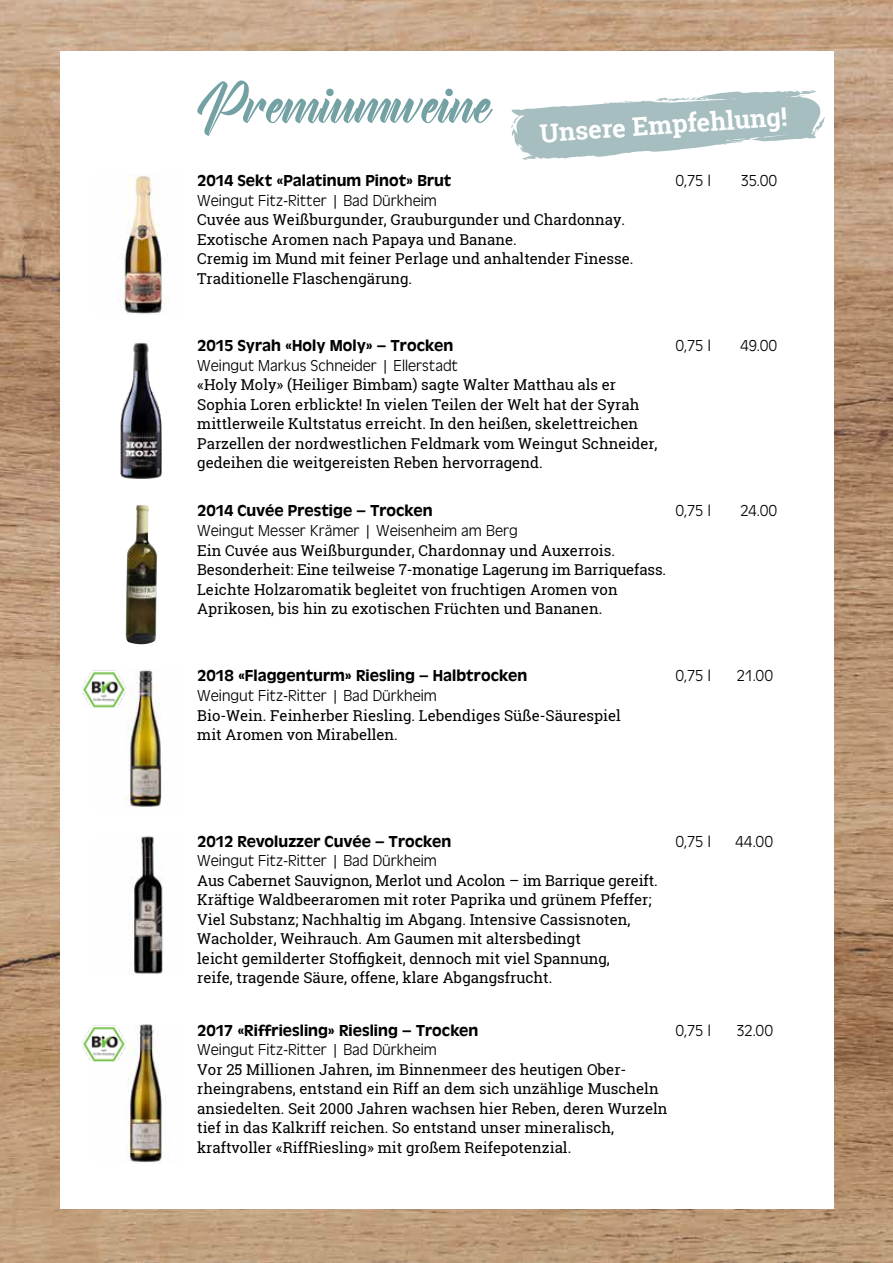
<style>
.page{position:relative;width:893px;height:1263px;background:#fff}
.page>*{position:absolute;margin:0;border:0;box-sizing:border-box;transform-origin:0 0}
.t1{font:60px "Creamine Demo";color:#74a1a3}
.t2{font:700 25.5px "Roboto Slab";color:#fff}
.t3{font:300 16.5px "Antique Oli";color:#000}
.t4{font:500 16.5px "Antique Oli";letter-spacing:.005em;color:#000}
.t5{font:15px/19.5px "Roboto Slab";color:#000}
</style>
<div class="page">
<img style="left:0;top:0;width:893px;height:1263px">
<div style="left:60px;top:51px;width:773px;height:1158px;background:#fff"></div>
<img style="left:124px;top:175px;width:39px;height:139px">
<img style="left:121px;top:342px;width:41px;height:137px">
<img style="left:125px;top:670px;width:37px;height:137px">
<img style="left:130px;top:836px;width:33px;height:139px">
<img style="left:81px;top:670px;width:46px;height:39px">
<img style="left:126px;top:1024px;width:36px;height:139px">
<img style="left:81px;top:1024px;width:46px;height:39px">
<img style="left:126px;top:505px;width:31px;height:140px">
<svg style="left:511px;top:90px;width:314px;height:70px"></svg>
<h1 class="t1" style="left:197px;top:79px;width:296px">Premiumweine</h1>
<p class="t4" style="left:197px;top:171px;width:256px">2014 Sekt «Palatinum Pinot» Brut</p>
<p class="t3" style="left:675px;top:172px;width:37px">0,75 l</p>
<p class="t3" style="left:740px;top:172px;width:39px">35.00</p>
<p class="t3" style="left:197px;top:191px;width:241px">Weingut Fitz-Ritter | Bad Dürkheim</p>
<p class="t5" style="left:197px;top:210px;width:438px">Cuvée aus Weißburgunder, Grauburgunder und Chardonnay.<br>Exotische Aromen nach Papaya und Banane.<br>Cremig im Mund mit feiner Perlage und anhaltender Finesse.<br>Traditionelle Flaschengärung.</p>
<h2 class="t2" style="left:539px;top:116px;width:249px;rotate:-4deg">Unsere Empfehlung!</h2>
<p class="t4" style="left:197px;top:336px;width:258px">2015 Syrah «Holy Moly» – Trocken</p>
<p class="t3" style="left:675px;top:337px;width:37px">0,75 l</p>
<p class="t3" style="left:740px;top:337px;width:39px">49.00</p>
<p class="t3" style="left:197px;top:357px;width:262px">Weingut Markus Schneider | Ellerstadt</p>
<p class="t5" style="left:197px;top:375px;width:462px">«Holy Moly» (Heiliger Bimbam) sagte Walter Matthau als er Sophia Loren erblickte! In vielen Teilen der Welt hat der Syrah mittlerweile Kultstatus erreicht. In den heißen, skelettreichen Parzellen der nordwestlichen Feldmark vom Weingut Schneider, gedeihen die weitgereisten Reben hervorragend.</p>
<p class="t4" style="left:197px;top:501px;width:237px">2014 Cuvée Prestige – Trocken</p>
<p class="t3" style="left:675px;top:502px;width:37px">0,75 l</p>
<p class="t3" style="left:740px;top:502px;width:39px">24.00</p>
<p class="t3" style="left:197px;top:522px;width:322px">Weingut Messer Krämer | Weisenheim am Berg</p>
<p class="t5" style="left:197px;top:540px;width:470px">Ein Cuvée aus Weißburgunder, Chardonnay und Auxerrois.<br>Besonderheit: Eine teilweise 7-monatige Lagerung im Barriquefass.<br>Leichte Holzaromatik begleitet von fruchtigen Aromen von Aprikosen, bis hin zu exotischen Früchten und Bananen.</p>
<p class="t4" style="left:197px;top:667px;width:332px">2018 «Flaggenturm» Riesling – Halbtrocken</p>
<p class="t3" style="left:675px;top:667px;width:37px">0,75 l</p>
<p class="t3" style="left:736px;top:667px;width:38px">21.00</p>
<p class="t3" style="left:197px;top:687px;width:241px">Weingut Fitz-Ritter | Bad Dürkheim</p>
<p class="t5" style="left:197px;top:705px;width:425px">Bio-Wein. Feinherber Riesling. Lebendiges Süße-Säurespiel mit Aromen von Mirabellen.</p>
<p class="t4" style="left:197px;top:832px;width:256px">2012 Revoluzzer Cuvée – Trocken</p>
<p class="t3" style="left:675px;top:832px;width:37px">0,75 l</p>
<p class="t3" style="left:735px;top:832px;width:40px">44.00</p>
<p class="t3" style="left:197px;top:852px;width:241px">Weingut Fitz-Ritter | Bad Dürkheim</p>
<p class="t5" style="left:197px;top:870px;width:462px">Aus Cabernet Sauvignon, Merlot und Acolon – im Barrique gereift.<br>Kräftige Waldbeeraromen mit roter Paprika und grünem Pfeffer; Viel Substanz; Nachhaltig im Abgang. Intensive Cassisnoten, Wacholder, Weihrauch. Am Gaumen mit altersbedingt<br>leicht gemilderter Stoffigkeit, dennoch mit viel Spannung,<br>reife, tragende Säure, offene, klare Abgangsfrucht.</p>
<p class="t4" style="left:197px;top:1021px;width:283px">2017 «Riffriesling» Riesling – Trocken</p>
<p class="t3" style="left:675px;top:1021px;width:37px">0,75 l</p>
<p class="t3" style="left:736px;top:1021px;width:39px">32.00</p>
<p class="t3" style="left:197px;top:1041px;width:241px">Weingut Fitz-Ritter | Bad Dürkheim</p>
<p class="t5" style="left:197px;top:1059px;width:472px">Vor 25 Millionen Jahren, im Binnenmeer des heutigen Ober&shy;rheingrabens, entstand ein Riff an dem sich unzählige Muscheln ansiedelten. Seit 2000 Jahren wachsen hier Reben, deren Wurzeln tief in das Kalkriff reichen. So entstand unser mineralisch, kraftvoller «RiffRiesling» mit großem Reifepotenzial.</p>
</div>
